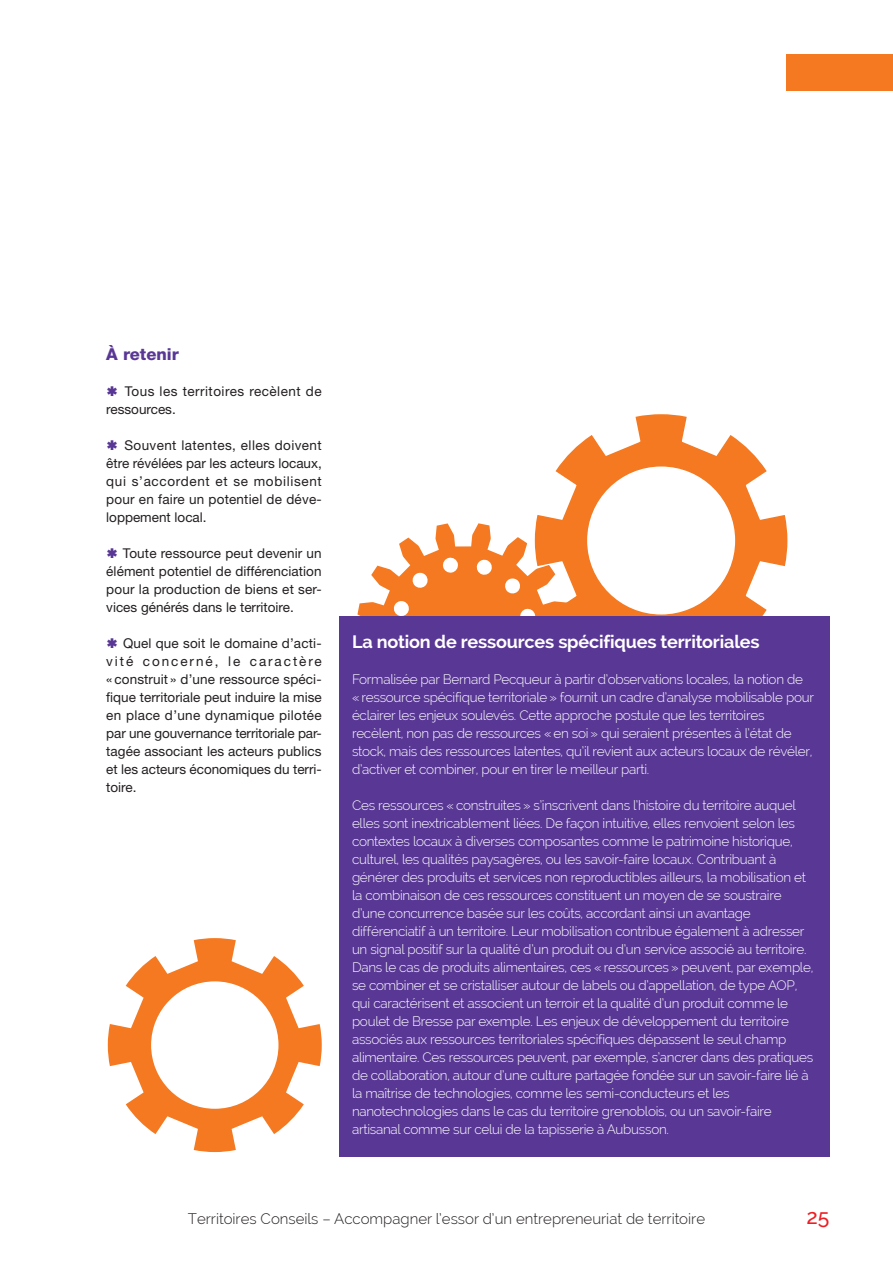
<style>
.page{position:relative;width:893px;height:1263px;background:#fff}
.page>*{position:absolute;margin:0;border:0;box-sizing:border-box;transform-origin:0 0}
.t1{font:500 21px "Raleway";color:#ee1d23}
.t2{font:700 18px "Raleway";letter-spacing:-.01em;color:#fff}
.t3{font:800 16.5px "Helvetica Neue LT Std";color:#593795}
.t4{font:300 15px "Raleway";color:#231f20}
.t5{font:300 13.5px/18px "Raleway";letter-spacing:-.02em;color:#fff}
.t6{font:13.5px/18px "Helvetica Neue LT Std";letter-spacing:.005em;color:#231f20;text-align:justify}
</style>
<div class="page">
<div style="left:787px;top:54px;width:106px;height:36px;background:#f47921"></div>
<svg style="left:357px;top:523px;width:177px;height:94px"></svg>
<svg style="left:534px;top:414px;width:254px;height:203px"></svg>
<div style="left:339px;top:617px;width:491px;height:540px;background:#593795"></div>
<svg style="left:108px;top:938px;width:214px;height:214px"></svg>
<p class="t3" style="left:106px;top:344px;width:74px">À retenir</p>
<p class="t6" style="left:106px;top:382px;width:217px;text-indent:18px">Tous les territoires recèlent de ressources.</p>
<p class="t6" style="left:106px;top:436px;width:217px;text-indent:18px">Souvent latentes, elles doivent être révélées par les acteurs locaux, qui s’accordent et se mobilisent pour en faire un potentiel de déve&shy;loppement local.</p>
<p class="t6" style="left:106px;top:544px;width:217px;text-indent:17px">Toute ressource peut devenir un élément potentiel de différenciation pour la production de biens et ser&shy;vices générés dans le territoire.</p>
<p class="t6" style="left:106px;top:634px;width:217px;text-indent:17px">Quel que soit le domaine d’acti&shy;vité concerné, le caractère « construit » d’une ressource spéci&shy;fique territoriale peut induire la mise en place d’une dynamique pilotée par une gouvernance territoriale par&shy;tagée associant les acteurs publics et les acteurs économiques du terri&shy;toire.</p>
<h2 class="t2" style="left:352px;top:631px;width:409px">La notion de ressources spécifiques territoriales</h2>
<p class="t5" style="left:352px;top:670px;width:464px">Formalisée par Bernard Pecqueur à partir d’observations locales, la notion de<br>« ressource spécifique territoriale » fournit un cadre d’analyse mobilisable pour éclairer les enjeux soulevés. Cette approche postule que les territoires recèlent, non pas de ressources « en soi » qui seraient présentes à l’état de stock, mais des ressources latentes, qu’il revient aux acteurs locaux de révéler, d’activer et combiner, pour en tirer le meilleur parti.</p>
<p class="t5" style="left:352px;top:796px;width:463px">Ces ressources « construites » s’inscrivent dans l’histoire du territoire auquel elles sont inextricablement liées. De façon intuitive, elles renvoient selon les contextes locaux à diverses composantes comme le patrimoine historique, culturel, les qualités paysagères, ou les savoir-faire locaux. Contribuant à générer des produits et services non reproductibles ailleurs, la mobilisation et la combinaison de ces ressources constituent un moyen de se soustraire d’une concurrence basée sur les coûts, accordant ainsi un avantage différenciatif à un territoire. Leur mobilisation contribue également à adresser un signal positif sur la qualité d’un produit ou d’un service associé au territoire.<br>Dans le cas de produits alimentaires, ces « ressources » peuvent, par exemple, se combiner et se cristalliser autour de labels ou d’appellation, de type AOP, qui caractérisent et associent un terroir et la qualité d’un produit comme le poulet de Bresse par exemple. Les enjeux de développement du territoire associés aux ressources territoriales spécifiques dépassent le seul champ alimentaire. Ces ressources peuvent, par exemple, s’ancrer dans des pratiques de collaboration, autour d’une culture partagée fondée sur un savoir-faire lié à la maîtrise de technologies, comme les semi-conducteurs et les nanotechnologies dans le cas du territoire grenoblois, ou un savoir-faire artisanal comme sur celui de la tapisserie à Aubusson.</p>
<p class="t4" style="left:188px;top:1210px;width:519px">Territoires Conseils – Accompagner l’essor d’un entrepreneuriat de territoire</p>
<h1 class="t1" style="left:806px;top:1204px;width:25px">25</h1>
</div>
